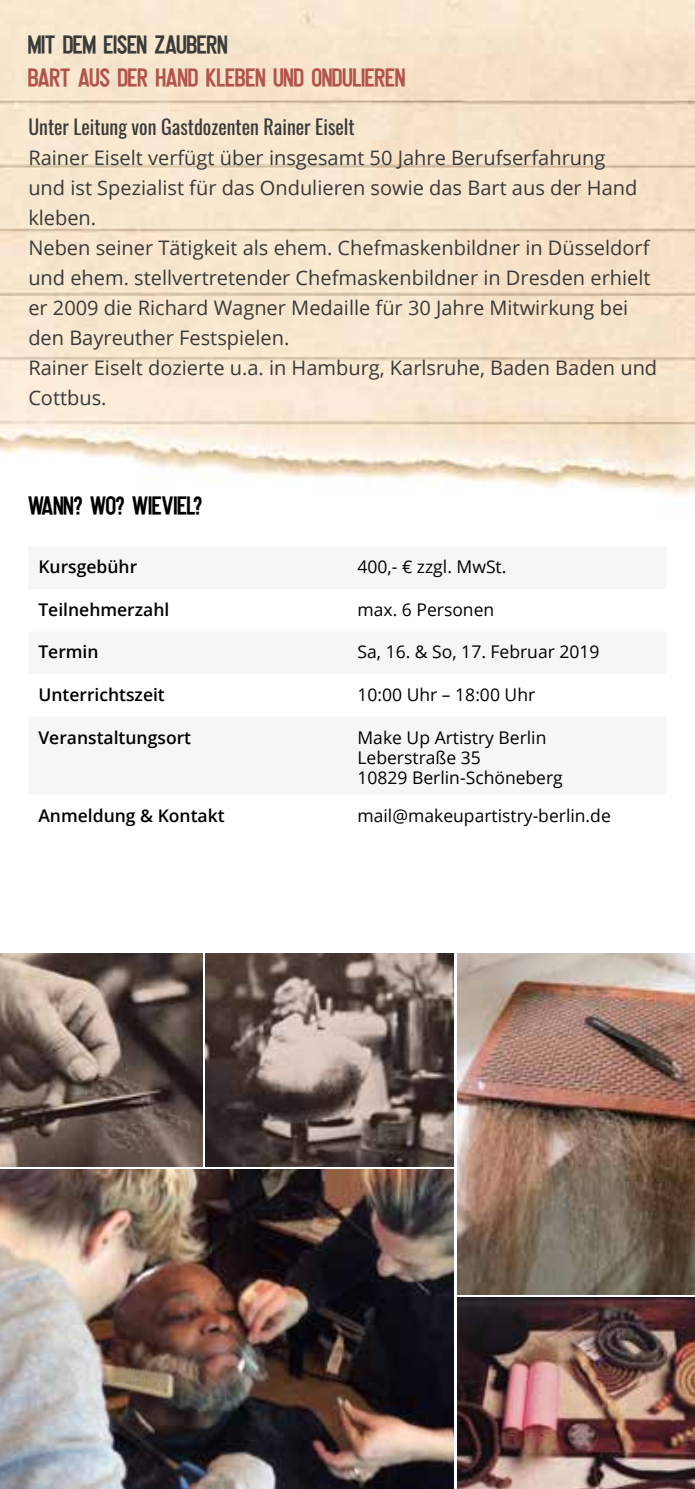
<style>
.page{position:relative;width:695px;height:1489px;background:#fff}
.page>*{position:absolute;margin:0;border:0;box-sizing:border-box;transform-origin:0 0}
.t1{font:22.5px "Marquee Four";letter-spacing:.02em;color:#b3534c}
.t2{font:22.5px "Marquee Four";letter-spacing:.02em;color:#3a3a39}
.t3{font:22.5px "Marquee Four";letter-spacing:.02em;color:#000}
.t4{font:20px/30px "Open Sans";color:#3a3a39}
.t5{font:20px "Oswald";color:#3a3a39}
.t6{font:17.5px/20px "Open Sans";color:#000}
.t7{font:600 17.5px "Open Sans";color:#000}
</style>
<div class="page">
<img style="left:0;top:1169px;width:454px;height:319px">
<img style="left:0;top:953px;width:202px;height:213px">
<img style="left:457px;top:953px;width:237px;height:340px">
<img style="left:206px;top:953px;width:248px;height:213px">
<img style="left:457px;top:1297px;width:237px;height:191px">
<p class="t2" style="left:28px;top:33px;width:201px">MIT DEM EISEN ZAUBERN</p>
<p class="t1" style="left:28px;top:66px;width:378px">BART AUS DER HAND KLEBEN UND ONDULIEREN</p>
<p class="t5" style="left:28px;top:109px;width:328px">Unter Leitung von Gastdozenten Rainer Eiselt</p>
<p class="t4" style="left:28px;top:142px;width:630px">Rainer Eiselt verfügt über insgesamt 50 Jahre Berufserfahrung<br>und ist Spezialist für das Ondulieren sowie das Bart aus der Hand kleben.<br>Neben seiner Tätigkeit als ehem. Chefmaskenbildner in Düsseldorf und ehem. stellvertretender Chefmaskenbildner in Dresden erhielt er 2009 die Richard Wagner Medaille für 30 Jahre Mitwirkung bei den Bayreuther Festspielen.<br>Rainer Eiselt dozierte u.a. in Hamburg, Karlsruhe, Baden Baden und Cottbus.</p>
<p class="t3" style="left:28px;top:493px;width:175px">WANN? WO? WIEVIEL?</p>
<p class="t7" style="left:38px;top:554px;width:100px">Kursgebühr</p>
<p class="t6" style="left:357px;top:556px;width:150px">400,- € zzgl. MwSt.</p>
<p class="t7" style="left:38px;top:597px;width:132px">Teilnehmerzahl</p>
<p class="t6" style="left:357px;top:599px;width:138px">max. 6 Personen</p>
<p class="t7" style="left:38px;top:640px;width:62px">Termin</p>
<p class="t6" style="left:357px;top:641px;width:243px">Sa, 16. &amp; So, 17. Februar 2019</p>
<p class="t7" style="left:38px;top:682px;width:128px">Unterrichtszeit</p>
<p class="t6" style="left:357px;top:684px;width:179px">10:00 Uhr – 18:00 Uhr</p>
<p class="t7" style="left:38px;top:725px;width:154px">Veranstaltungsort</p>
<p class="t6" style="left:357px;top:727px;width:207px">Make Up Artistry Berlin<br>Leberstraße 35<br>10829 Berlin-Schöneberg</p>
<p class="t7" style="left:38px;top:803px;width:188px">Anmeldung &amp; Kontakt</p>
<p class="t6" style="left:357px;top:805px;width:255px">mail@makeupartistry-berlin.de</p>
</div>
